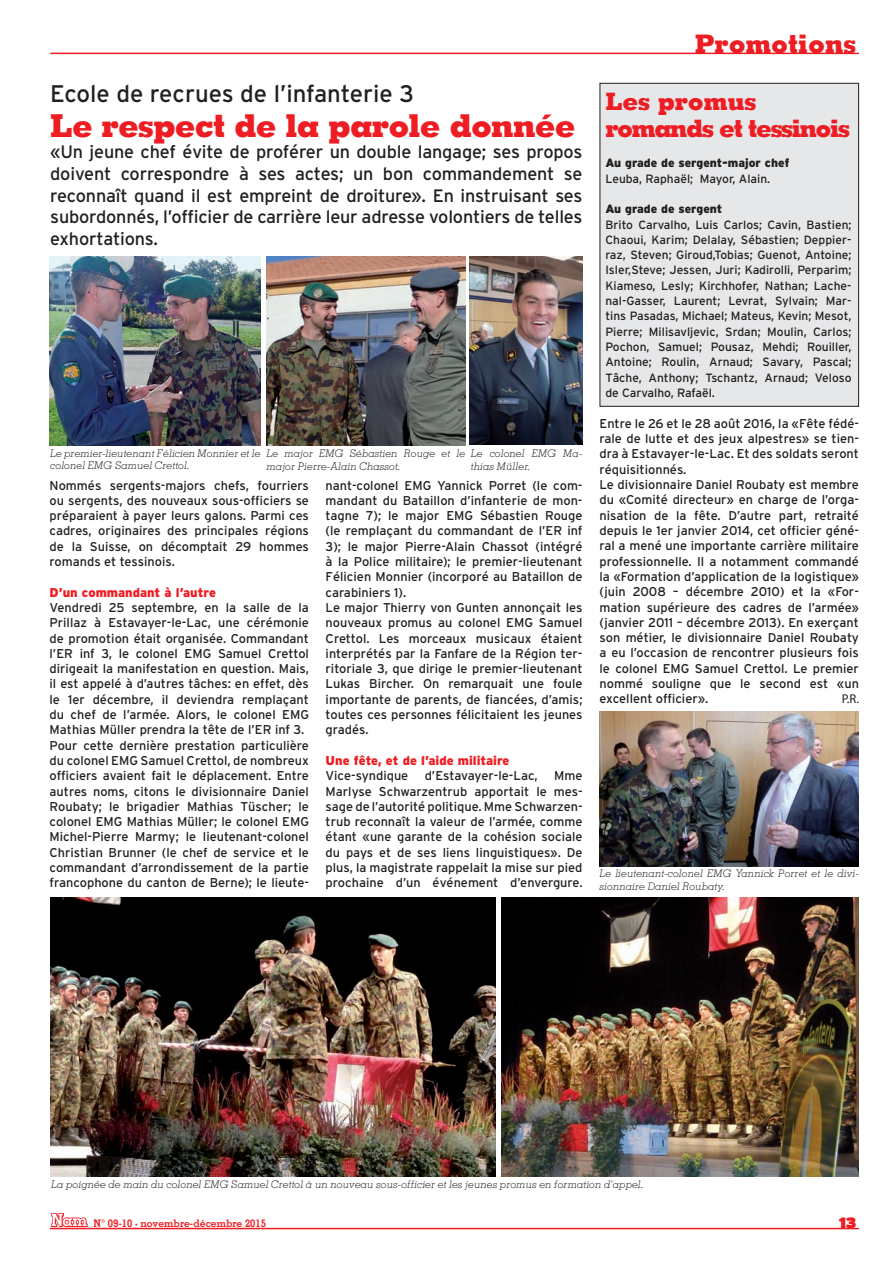
<style>
.page{position:relative;width:893px;height:1263px;background:#fff}
.page>*{position:absolute;margin:0;border:0;box-sizing:border-box;transform-origin:0 0}
.t1{font:800 31.5px "Memphis";letter-spacing:-.03em;color:#ee1d23}
.t2{font:800 25.5px "Memphis";color:#ee1d23}
.t3{font:24px "Interstate";color:#231f20}
.t4{font:800 24px/27px "Memphis";letter-spacing:-.06em;color:#ee1d23}
.t5{font:18px/21.6px "Interstate";letter-spacing:-.01em;color:#231f20;text-align:justify}
.t6{font:900 15px "Interstate";color:#ee1d23}
.t7{font:12.75px/15.3px "Interstate";color:#231f20}
.t8{font:900 12.75px "Interstate";color:#ee1d23}
.t9{font:12.75px "Myriad Pro";color:#231f20}
.t10{font:12px/15.3px "Interstate";color:#231f20;text-align:justify}
.t11{font:900 12px "Interstate";color:#231f20}
.t12{font:italic 300 10.5px/12.6px "Memphis";color:#231f20}
.t13{font:700 10.5px "Memphis";color:#ee1d23}
.s1{font-size:16.95px;color:#fff}
.s2{font-size:16.5px;color:#fff}
</style>
<div class="page">
<hr style="left:50px;top:1228px;width:809px;height:1px;background:#ee1d23">
<svg style="left:50px;top:1213px;width:39px;height:15px"></svg>
<img style="left:502px;top:897px;width:357px;height:279px">
<hr style="left:50px;top:53px;width:809px;height:1px;background:#ee1d23">
<img style="left:50px;top:897px;width:446px;height:279px">
<div style="left:600px;top:83px;width:259px;height:323px;background:#e6e7e9"></div>
<div style="left:600px;top:83px;width:259px;height:324px;border:1px solid #231f20"></div>
<img style="left:469px;top:256px;width:114px;height:189px">
<img style="left:50px;top:256px;width:211px;height:189px">
<img style="left:266px;top:256px;width:199px;height:189px">
<img style="left:600px;top:711px;width:259px;height:155px">
<h3 class="t3" style="left:50px;top:80px;width:365px">Ecole de recrues de l’infanterie 3</h3>
<h1 class="t1" style="left:50px;top:105px;width:527px">Le respect de la parole donnée</h1>
<p class="t5" style="left:50px;top:141px;width:534px">«Un jeune chef évite de proférer un double langage; ses propos doivent correspondre à ses actes; un bon commandement se reconnaît quand il est empreint de droiture». En instruisant ses subordonnés, l’officier de carrière leur adresse volontiers de telles exhortations.</p>
<p class="t12" style="left:50px;top:447px;width:212px">Le premier-lieutenant Félicien Monnier et le colonel EMG Samuel Crettol.</p>
<p class="t12" style="left:267px;top:447px;width:200px">Le major EMG Sébastien Rouge et le major Pierre-Alain Chassot.</p>
<p class="t12" style="left:471px;top:447px;width:113px">Le colonel EMG Ma&shy;thias Müller.</p>
<p class="t7" style="left:50px;top:477px;width:261px;text-align:justify">Nommés sergents-majors chefs, fourriers ou sergents, des nouveaux sous-officiers se préparaient à payer leurs galons. Parmi ces cadres, originaires des principales régions de la Suisse, on décomptait 29 hommes romands et tessinois.</p>
<p class="t8" style="left:50px;top:585px;width:168px">D’un commandant à l’autre</p>
<p class="t7" style="left:50px;top:600px;width:261px">Vendredi 25 septembre, en la salle de la Prillaz à Estavayer-le-Lac, une cérémonie de promotion était organisée. Commandant l’ER inf 3, le colonel EMG Samuel Crettol dirigeait la manifestation en question. Mais, il est appelé à d’autres tâches: en effet, dès le 1er décembre, il deviendra remplaçant du chef de l’armée. Alors, le colonel EMG Mathias Müller prendra la tête de l’ER inf 3.<br>Pour cette dernière prestation particulière du colonel EMG Samuel Crettol, de nombreux officiers avaient fait le déplacement. Entre autres noms, citons le divisionnaire Daniel Roubaty; le brigadier Mathias Tüscher; le colonel EMG Mathias Müller; le colonel EMG Michel-Pierre Marmy; le lieutenant-colonel Christian Brunner (le chef de service et le commandant d’arrondissement de la partie francophone du canton de Berne); le lieute-</p>
<p class="t7" style="left:326px;top:477px;width:258px">nant-colonel EMG Yannick Porret (le com&shy;mandant du Bataillon d’infanterie de mon&shy;tagne 7); le major EMG Sébastien Rouge (le remplaçant du commandant de l’ER inf 3); le major Pierre-Alain Chassot (intégré à la Police militaire); le premier-lieutenant Félicien Monnier (incorporé au Bataillon de carabiniers 1).<br>Le major Thierry von Gunten annonçait les nouveaux promus au colonel EMG Samuel Crettol. Les morceaux musicaux étaient interprétés par la Fanfare de la Région ter&shy;ritoriale 3, que dirige le premier-lieutenant Lukas Bircher. On remarquait une foule importante de parents, de fiancées, d’amis; toutes ces personnes félicitaient les jeunes gradés.</p>
<p class="t8" style="left:326px;top:753px;width:185px">Une fête, et de l’aide militaire</p>
<p class="t7" style="left:326px;top:768px;width:84px">Vice-syndique</p>
<p class="t7" style="left:425px;top:768px;width:115px">d’Estavayer-le-Lac,</p>
<p class="t7" style="left:326px;top:768px;width:258px;text-align:justify;text-indent:229px">Mme Marlyse Schwarzentrub apportait le mes&shy;sage de l’autorité politique. Mme Schwarzen&shy;trub reconnaît la valeur de l’armée, comme étant «une garante de la cohésion sociale du pays et de ses liens linguistiques». De plus, la magistrate rappelait la mise sur pied prochaine d’un événement d’envergure.</p>
<h2 class="t2" style="left:695px;top:27px;width:163px">Promotions</h2>
<h3 class="t4" style="left:605px;top:87px;width:246px">Les promus romands et tessinois</h3>
<p class="t11" style="left:605px;top:156px;width:185px">Au grade de sergent-major chef</p>
<p class="t10" style="left:605px;top:171px;width:166px">Leuba, Raphaël; Mayor, Alain.</p>
<p class="t11" style="left:605px;top:202px;width:118px">Au grade de sergent</p>
<p class="t10" style="left:605px;top:217px;width:248px">Brito Carvalho, Luis Carlos; Cavin, Bastien; Chaoui, Karim; Delalay, Sébastien; Deppier&shy;raz, Steven; Giroud,Tobias; Guenot, Antoine; Isler,Steve; Jessen, Juri; Kadirolli, Perparim; Kiameso, Lesly; Kirchhofer, Nathan; Lache&shy;nal-Gasser, Laurent; Levrat, Sylvain; Mar&shy;tins Pasadas, Michael; Mateus, Kevin; Mesot, Pierre; Milisavljevic, Srdan; Moulin, Carlos; Pochon, Samuel; Pousaz, Mehdi; Rouiller, Antoine; Roulin, Arnaud; Savary, Pascal; Tâche, Anthony; Tschantz, Arnaud; Veloso de Carvalho, Rafaël.</p>
<p class="t7" style="left:600px;top:416px;width:261px">Entre le 26 et le 28 août 2016, la «Fête fédé&shy;rale de lutte et des jeux alpestres» se tien&shy;dra à Estavayer-le-Lac. Et des soldats seront réquisitionnés.<br>Le divisionnaire Daniel Roubaty est membre du «Comité directeur» en charge de l’orga&shy;nisation de la fête. D’autre part, retraité depuis le 1er janvier 2014, cet officier géné&shy;ral a mené une importante carrière militaire professionnelle. Il a notamment commandé la «Formation d’application de la logistique» (juin 2008 – décembre 2010) et la «For&shy;mation supérieure des cadres de l’armée» (janvier 2011 – décembre 2013). En exerçant son métier, le divisionnaire Daniel Roubaty a eu l’occasion de rencontrer plusieurs fois le colonel EMG Samuel Crettol. Le premier nommé souligne que le second est «un excellent officier».</p>
<p class="t9" style="left:842px;top:691px;width:19px">P.R.</p>
<p class="t12" style="left:600px;top:867px;width:261px">Le lieutenant-colonel EMG Yannick Porret et le divi&shy;sionnaire Daniel Roubaty.</p>
<p class="t12" style="left:51px;top:1177px;width:594px">La poignée de main du colonel EMG Samuel Crettol à un nouveau sous-officier et les jeunes promus en formation d’appel.</p>
<p class="t13" style="left:51px;top:1216px;width:216px"><span class="s1">N</span><span class="s2">am</span> N° 09-10 · novembre-décembre 2015</p>
<p class="t6" style="left:839px;top:1213px;width:19px">13</p>
</div>
